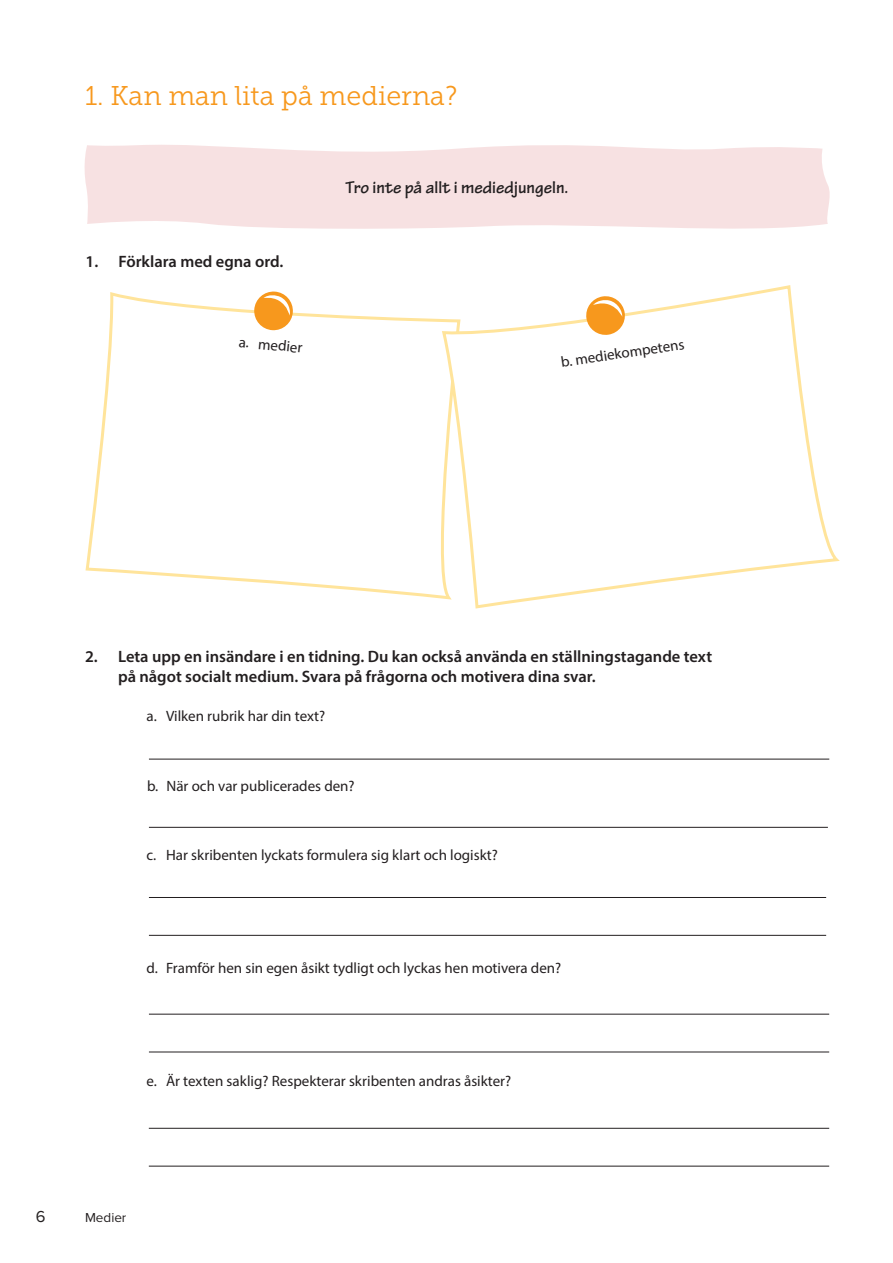
<style>
.page{position:relative;width:893px;height:1263px;background:#fff}
.page>*{position:absolute;margin:0;border:0;box-sizing:border-box;transform-origin:0 0}
.t1{font:27px "Museo Slab 300";color:#f7981d}
.t2{font:700 18px "Tekton Pro";color:#231f20}
.t3{font:600 16.5px/19.8px "Myriad Pro";color:#231f20}
.t4{font:16.5px "Proxima Nova";color:#231f20}
.t5{font:15px "Myriad Pro";color:#231f20}
.t6{font:13.5px "Proxima Nova";color:#231f20}
</style>
<div class="page">
<svg style="left:84px;top:145px;width:746px;height:84px;background:#f7e3e4"></svg>
<svg style="left:85px;top:292px;width:355px;height:307px"></svg>
<svg style="left:254px;top:291px;width:39px;height:40px"></svg>
<svg style="left:440px;top:287px;width:400px;height:322px"></svg>
<svg style="left:585px;top:295px;width:41px;height:41px"></svg>
<hr style="left:149px;top:759px;width:680px;height:1px;background:#231f20">
<hr style="left:149px;top:1128px;width:680px;height:1px;background:#231f20">
<hr style="left:149px;top:1166px;width:680px;height:1px;background:#231f20">
<hr style="left:149px;top:1014px;width:680px;height:1px;background:#231f20">
<hr style="left:149px;top:1051px;width:680px;height:1px;background:#231f20">
<hr style="left:149px;top:897px;width:677px;height:1px;background:#231f20">
<hr style="left:149px;top:935px;width:677px;height:1px;background:#231f20">
<hr style="left:149px;top:827px;width:679px;height:1px;background:#231f20">
<h1 class="t1" style="left:85px;top:81px;width:374px">1. Kan man lita på medierna?</h1>
<p class="t3" style="left:86px;top:251px;width:199px">1. Förklara med egna ord.</p>
<p class="t2" style="left:346px;top:177px;width:224px">Tro inte på allt i mediedjungeln.</p>
<p class="t5" style="left:240px;top:332px;width:65px;rotate:6deg">a. medier</p>
<p class="t5" style="left:560px;top:353px;width:126px;rotate:-8deg">b. mediekompetens</p>
<p class="t3" style="left:118px;top:646px;width:596px;text-indent:-33px">2. Leta upp en insändare i en tidning. Du kan också använda en ställningstagande text på något socialt medium. Svara på frågorna och motivera dina svar.</p>
<p class="t5" style="left:147px;top:706px;width:180px">a. Vilken rubrik har din text?</p>
<p class="t5" style="left:147px;top:776px;width:209px">b. När och var publicerades den?</p>
<p class="t5" style="left:147px;top:846px;width:353px">c. Har skribenten lyckats formulera sig klart och logiskt?</p>
<p class="t5" style="left:147px;top:958px;width:416px">d. Framför hen sin egen åsikt tydligt och lyckas hen motivera den?</p>
<p class="t5" style="left:147px;top:1072px;width:366px">e. Är texten saklig? Respekterar skribenten andras åsikter?</p>
<p class="t4" style="left:36px;top:1206px;width:11px">6</p>
<p class="t6" style="left:85px;top:1209px;width:43px">Medier</p>
</div>
